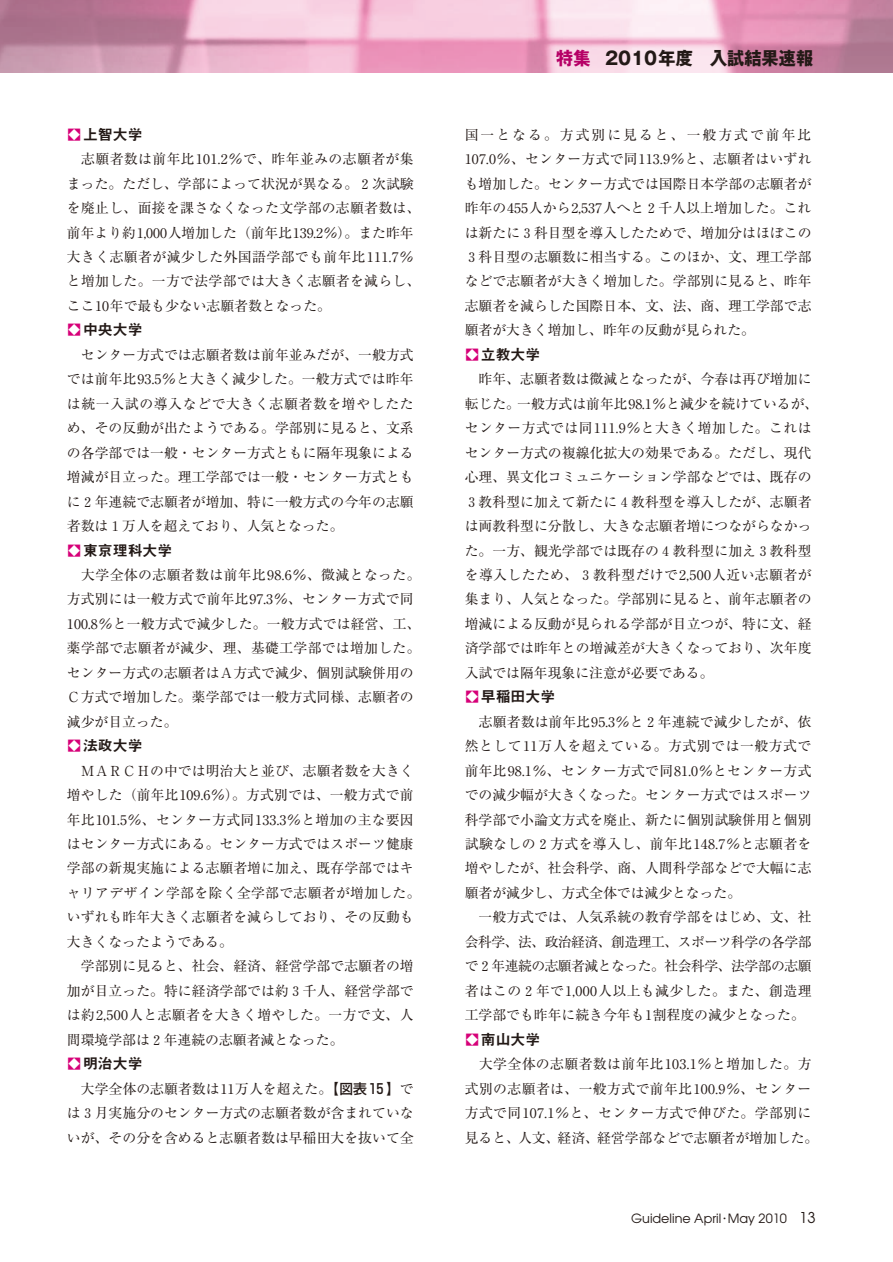
<style>
.page{position:relative;width:893px;height:1262px;background:#fff}
.page>*{position:absolute;margin:0;border:0;box-sizing:border-box;transform-origin:0 0}
.t1{font:700 18.15px "Gothic MB101";color:#231916;scale:.95 1}
.t2{font:14.85px "Midashi Go MB31";color:#231916}
.t3{font:13.8px/24.5px "Ryumin";letter-spacing:.005em;color:#231916;text-align:justify}
.t4{font:13.8px/24.5px "Ryumin";letter-spacing:.025em;color:#231916}
.t5{font:13.8px/24.5px "Ryumin";letter-spacing:.03em;color:#231916;text-align:center}
.t6{font:12.75px "Avant Garde";color:#231916}
.s1{font-family:"Shin Go";font-weight:500}
.s2{color:#b60066}
.s3{font-family:"Ryumin";font-weight:300}
.s4{font-size:14.85px}
</style>
<div class="page">
<img style="left:0;top:0;width:892px;height:72px">
<p class="t2" style="left:83px;top:129px;width:61px">上智大学</p>
<p class="t4" style="left:67px;top:149px;width:355px;text-indent:14px">志願者数は前年比101.2％で、昨年並みの志願者が集まった。ただし、学部によって状況が異なる。２次試験を廃止し、面接を課さなくなった文学部の志願者数は、前年より約1,000人増加した（前年比139.2％）。また昨年大きく志願者が減少した外国語学部でも前年比111.7％と増加した。一方で法学部では大きく志願者を減らし、ここ10年で最も少ない志願者数となった。</p>
<p class="t2" style="left:83px;top:324px;width:61px">中央大学</p>
<p class="t3" style="left:67px;top:344px;width:348px;text-indent:14px">センター方式では志願者数は前年並みだが、一般方式では前年比93.5％と大きく減少した。一般方式では昨年は統一入試の導入などで大きく志願者数を増やしたため、その反動が出たようである。学部別に見ると、文系の各学部では一般・センター方式ともに隔年現象による増減が目立った。理工学部では一般・センター方式ともに２年連続で志願者が増加、特に一般方式の今年の志願者数は１万人を超えており、人気となった。</p>
<p class="t2" style="left:83px;top:544px;width:91px">東京理科大学</p>
<p class="t3" style="left:67px;top:564px;width:355px;text-align:left;text-indent:14px">大学全体の志願者数は前年比98.6％、微減となった。方式別には一般方式で前年比97.3％、センター方式で同<br>100.8％と一般方式で減少した。一般方式では経営、工、薬学部で志願者が減少、理、基礎工学部では増加した。センター方式の志願者はＡ方式で減少、個別試験併用の<br>Ｃ方式で増加した。薬学部では一般方式同様、志願者の減少が目立った。</p>
<p class="t2" style="left:83px;top:740px;width:61px">法政大学</p>
<p class="t3" style="left:67px;top:760px;width:355px;text-align:left;text-indent:14px">ＭＡＲＣＨの中では明治大と並び、志願者数を大きく増やした（前年比109.6％）。方式別では、一般方式で前年比101.5％、センター方式同133.3％と増加の主な要因はセンター方式にある。センター方式ではスポーツ健康学部の新規実施による志願者増に加え、既存学部ではキャリアデザイン学部を除く全学部で志願者が増加した。いずれも昨年大きく志願者を減らしており、その反動も大きくなったようである。</p>
<p class="t3" style="left:67px;top:955px;width:348px;text-indent:14px">学部別に見ると、社会、経済、経営学部で志願者の増加が目立った。特に経済学部では約３千人、経営学部では約2,500人と志願者を大きく増やした。一方で文、人間環境学部は２年連続の志願者減となった。</p>
<p class="t2" style="left:83px;top:1058px;width:61px">明治大学</p>
<p class="t3" style="left:67px;top:1078px;width:348px;text-indent:14px">大学全体の志願者数は11万人を超えた。<span class="s1">【図表１５】</span>では３月実施分のセンター方式の志願者数が含まれていないが、その分を含めると志願者数は早稲田大を抜いて全</p>
<h1 class="t1" style="left:556px;top:51px;width:272px"><span class="s2">特集</span> 2010年度　入試結果速報</h1>
<p class="t3" style="left:465px;top:124px;width:348px">国一となる。方式別に見ると、一般方式で前年比107.0％、センター方式で同113.9％と、志願者はいずれも増加した。センター方式では国際日本学部の志願者が昨年の455人から2,537人へと２千人以上増加した。これは新たに３科目型を導入したためで、増加分はほぼこの３科目型の志願数に相当する。このほか、文、理工学部などで志願者が大きく増加した。学部別に見ると、昨年志願者を減らした国際日本、文、法、商、理工学部で志願者が大きく増加し、昨年の反動が見られた。</p>
<p class="t2" style="left:481px;top:349px;width:61px">立教大学</p>
<p class="t3" style="left:465px;top:369px;width:355px;text-align:left;text-indent:14px">昨年、志願者数は微減となったが、今春は再び増加に転じた。一般方式は前年比98.1％と減少を続けているが、センター方式では同111.9％と大きく増加した。これはセンター方式の複線化拡大の効果である。ただし、現代心理、異文化コミュニケーション学部などでは、既存の<br>３教科型に加えて新たに４教科型を導入したが、志願者は両教科型に分散し、大きな志願者増につながらなかった。一方、観光学部では既存の４教科型に加え３教科型を導入したため、３教科型だけで2,500人近い志願者が集まり、人気となった。学部別に見ると、前年志願者の増減による反動が見られる学部が目立つが、特に文、経済学部では昨年との増減差が大きくなっており、次年度入試では隔年現象に注意が必要である。</p>
<p class="t2" style="left:481px;top:691px;width:76px">早稲田大学</p>
<p class="t3" style="left:465px;top:711px;width:348px;text-indent:14px">志願者数は前年比95.3％と２年連続で減少したが、依然として11万人を超えている。方式別では一般方式で前年比98.1％、センター方式で同81.0％とセンター方式での減少幅が大きくなった。センター方式ではスポーツ科学部で小論文方式を廃止、新たに個別試験併用と個別試験なしの２方式を導入し、前年比148.7％と志願者を増やしたが、社会科学、商、人間科学部などで大幅に志願者が減少し、方式全体では減少となった。</p>
<p class="t3" style="left:465px;top:906px;width:348px;text-indent:14px">一般方式では、人気系統の教育学部をはじめ、文、社会科学、法、政治経済、創造理工、スポーツ科学の各学部で２年連続の志願者減となった。社会科学、法学部の志願者はこの２年で1,000人以上も減少した。また、創造理工学部でも昨年に続き今年も1割程度の減少となった。</p>
<p class="t2" style="left:481px;top:1033px;width:61px">南山大学</p>
<p class="t5" style="left:465px;top:1053px;width:355px">大学全体の志願者数は前年比103.1％と増加した。方<br>式別の志願者は、一般方式で前年比100.9％、センター方式で同107.1％と、センター方式で伸びた。学部別に見ると、人文、経済、経営学部などで志願者が増加した。</p>
<p class="t6" style="left:631px;top:1213px;width:186px">Guideline April<span class="s3">･</span>May 2010 <span class="s4">13</span></p>
</div>
